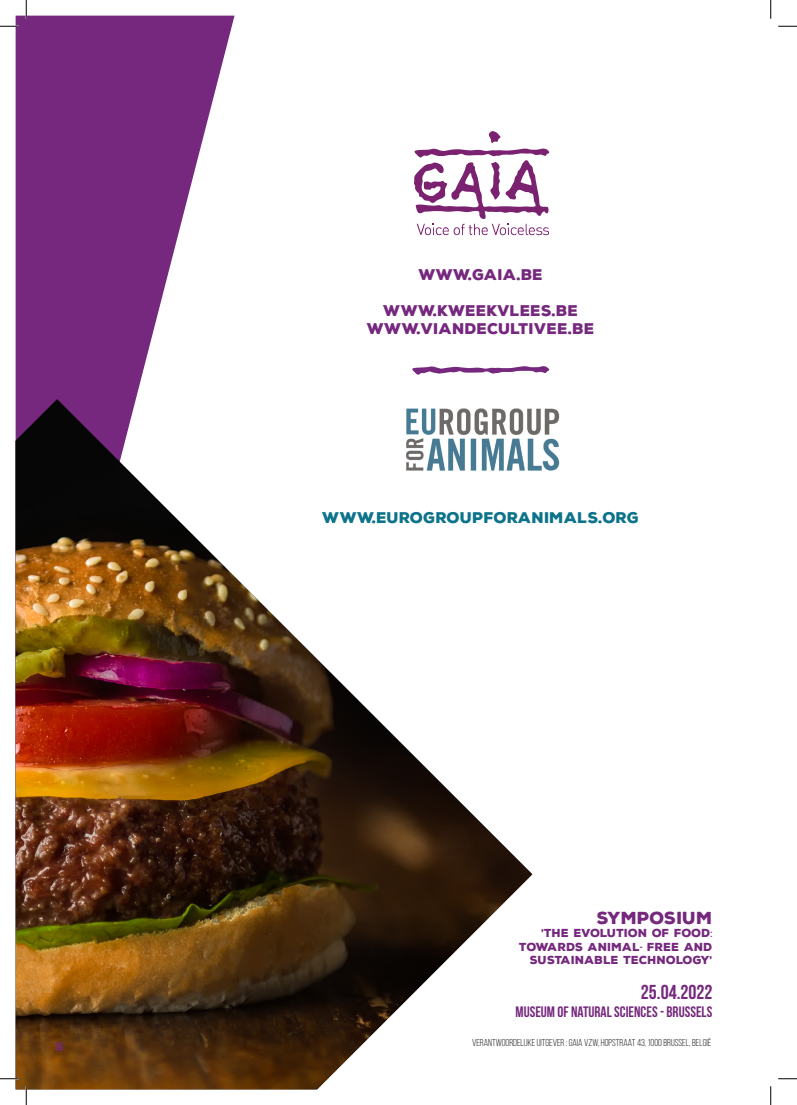
<style>
.page{position:relative;width:797px;height:1105px;background:#fff}
.page>*{position:absolute;margin:0;border:0;box-sizing:border-box;transform-origin:0 0}
.t1{font:20.12px "Bebas Neue";color:#75287d}
.t2{font:900 16.88px "Nexa Rust Sans";letter-spacing:.01em;color:#75287d}
.t3{font:15.12px "Bebas Neue";color:#75287d}
.t4{font:900 15px/18px "Nexa Rust Sans";letter-spacing:.01em;color:#75287d;text-align:center}
.t5{font:900 15px "Nexa Rust Sans";letter-spacing:.01em;color:#0c738a}
.t6{font:12.5px "Bebas Neue";color:#75287d}
.t7{font:900 11.25px/13.5px "Nexa Rust Sans";letter-spacing:.01em;color:#75287d;text-align:right}
.t8{font:10px "Bebas Neue";color:#231f20}
.s1{font-family:"Bebas Neue";font-weight:400;font-size:10.62px}
</style>
<div class="page">
<img style="left:532px;top:408px;width:27px;height:63px">
<svg style="left:412px;top:366px;width:137px;height:9px"></svg>
<img style="left:284px;top:408px;width:248px;height:681px">
<svg style="left:414px;top:131px;width:135px;height:105px"></svg>
<img style="left:16px;top:16px;width:268px;height:1073px">
<svg style="left:0;top:25px;width:19px;height:2px"></svg>
<svg style="left:778px;top:25px;width:19px;height:2px"></svg>
<svg style="left:0;top:1078px;width:19px;height:1px"></svg>
<svg style="left:778px;top:1078px;width:19px;height:1px"></svg>
<svg style="left:25px;top:0;width:2px;height:19px"></svg>
<svg style="left:25px;top:1086px;width:2px;height:19px"></svg>
<svg style="left:770px;top:0;width:1px;height:19px"></svg>
<svg style="left:770px;top:1086px;width:1px;height:19px"></svg>
<p class="t6" style="left:54px;top:1040px;width:11px">16</p>
<h3 class="t4" style="left:418px;top:266px;width:126px">WWW.GAIA.BE</h3>
<h3 class="t4" style="left:367px;top:302px;width:229px">WWW.KWEEKVLEES.BE<br>WWW.VIANDECULTIVEE.BE</h3>
<h3 class="t5" style="left:322px;top:507px;width:318px">WWW.EUROGROUPFORANIMALS.ORG</h3>
<h2 class="t2" style="left:596px;top:906px;width:117px">SYMPOSIUM</h2>
<p class="t7" style="left:519px;top:927px;width:195px">’THE EVOLUTION OF FOOD<span class="s1">:<br></span>TOWARDS ANIMAL<span class="s1">-</span> FREE AND<br>SUSTAINABLE TECHNOLOGY’</p>
<h1 class="t1" style="left:641px;top:981px;width:73px">25.04.2022</h1>
<h3 class="t3" style="left:515px;top:1003px;width:198px">MUSEUM OF NATURAL SCIENCES - BRUSSELS</h3>
<p class="t8" style="left:472px;top:1037px;width:241px">VERANTWOORDELIJKE UITGEVER : GAIA VZW, HOPSTRAAT 43, 1000 BRUSSEL, BELGIË</p>
</div>
